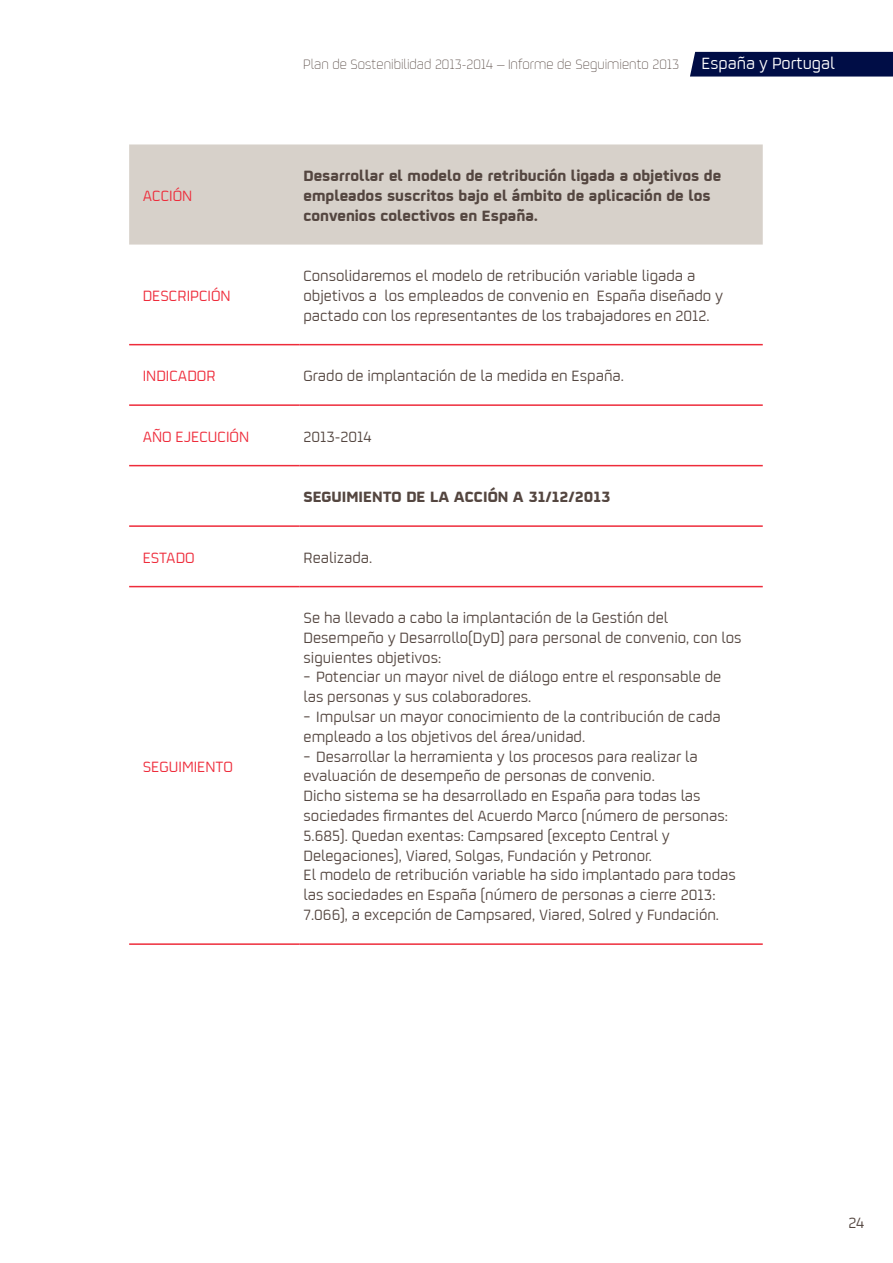
<style>
.page{position:relative;width:893px;height:1263px;background:#fff}
.page>*{position:absolute;margin:0;border:0;box-sizing:border-box;transform-origin:0 0}
.t1{font:16.5px/19.8px "Repsol";color:#544640}
.t2{font:700 16.5px/19.8px "Repsol";color:#544640}
.t3{font:16.5px "Repsol";color:#ee2c3b}
.t4{font:300 15px "Repsol";color:#544640}
.s1{font-weight:400;font-size:18px;color:#fff}
</style>
<div class="page">
<div style="left:690px;top:52px;width:203px;height:25px;background:#000d46"></div>
<div style="left:129px;top:144px;width:634px;height:101px;background:#d7d1ca"></div>
<hr style="left:129px;top:344px;width:170px;height:1px;background:#ee2c3b">
<hr style="left:299px;top:344px;width:464px;height:1px;background:#ee2c3b">
<hr style="left:129px;top:404px;width:170px;height:2px;background:#ee2c3b">
<hr style="left:299px;top:404px;width:464px;height:2px;background:#ee2c3b">
<hr style="left:129px;top:465px;width:170px;height:1px;background:#ee2c3b">
<hr style="left:299px;top:465px;width:464px;height:1px;background:#ee2c3b">
<hr style="left:129px;top:525px;width:170px;height:2px;background:#ee2c3b">
<hr style="left:299px;top:525px;width:464px;height:2px;background:#ee2c3b">
<hr style="left:129px;top:586px;width:170px;height:1px;background:#ee2c3b">
<hr style="left:299px;top:586px;width:464px;height:1px;background:#ee2c3b">
<hr style="left:129px;top:943px;width:170px;height:2px;background:#ee2c3b">
<hr style="left:299px;top:943px;width:464px;height:2px;background:#ee2c3b">
<p class="t3" style="left:143px;top:184px;width:51px">ACCIÓN</p>
<p class="t3" style="left:143px;top:284px;width:90px">DESCRIPCIÓN</p>
<p class="t4" style="left:303px;top:54px;width:533px">Plan de Sostenibilidad 2013-2014 – Informe de Seguimiento 2013 <span class="s1">España y Portugal</span></p>
<p class="t2" style="left:303px;top:164px;width:419px">Desarrollar el modelo de retribución ligada a objetivos de empleados suscritos bajo el ámbito de aplicación de los convenios colectivos en España.</p>
<p class="t1" style="left:303px;top:265px;width:421px">Consolidaremos el modelo de retribución variable ligada a objetivos a los empleados de convenio en España diseñado y pactado con los representantes de los trabajadores en 2012.</p>
<p class="t3" style="left:143px;top:364px;width:74px">INDICADOR</p>
<p class="t1" style="left:303px;top:365px;width:322px">Grado de implantación de la medida en España.</p>
<p class="t3" style="left:143px;top:425px;width:108px">AÑO EJECUCIÓN</p>
<p class="t1" style="left:303px;top:425px;width:70px">2013-2014</p>
<p class="t2" style="left:303px;top:485px;width:308px">SEGUIMIENTO DE LA ACCIÓN A 31/12/2013</p>
<p class="t3" style="left:143px;top:546px;width:53px">ESTADO</p>
<p class="t1" style="left:303px;top:546px;width:70px">Realizada.</p>
<p class="t3" style="left:143px;top:755px;width:92px">SEGUIMIENTO</p>
<p class="t1" style="left:303px;top:607px;width:439px">Se ha llevado a cabo la implantación de la Gestión del<br>Desempeño y Desarrollo(DyD) para personal de convenio, con los siguientes objetivos:</p>
<p class="t1" style="left:303px;top:666px;width:419px">− Potenciar un mayor nivel de diálogo entre el responsable de las personas y sus colaboradores.</p>
<p class="t1" style="left:303px;top:706px;width:419px">− Impulsar un mayor conocimiento de la contribución de cada empleado a los objetivos del área/unidad.</p>
<p class="t1" style="left:303px;top:745px;width:396px">− Desarrollar la herramienta y los procesos para realizar la evaluación de desempeño de personas de convenio.</p>
<p class="t1" style="left:303px;top:785px;width:426px">Dicho sistema se ha desarrollado en España para todas las sociedades firmantes del Acuerdo Marco (número de personas:<br>5.685). Quedan exentas: Campsared (excepto Central y Delegaciones), Viared, Solgas, Fundación y Petronor.</p>
<p class="t1" style="left:303px;top:864px;width:434px">El modelo de retribución variable ha sido implantado para todas las sociedades en España (número de personas a cierre 2013:<br>7.066), a excepción de Campsared, Viared, Solred y Fundación.</p>
<p class="t1" style="left:848px;top:1211px;width:17px">24</p>
</div>
